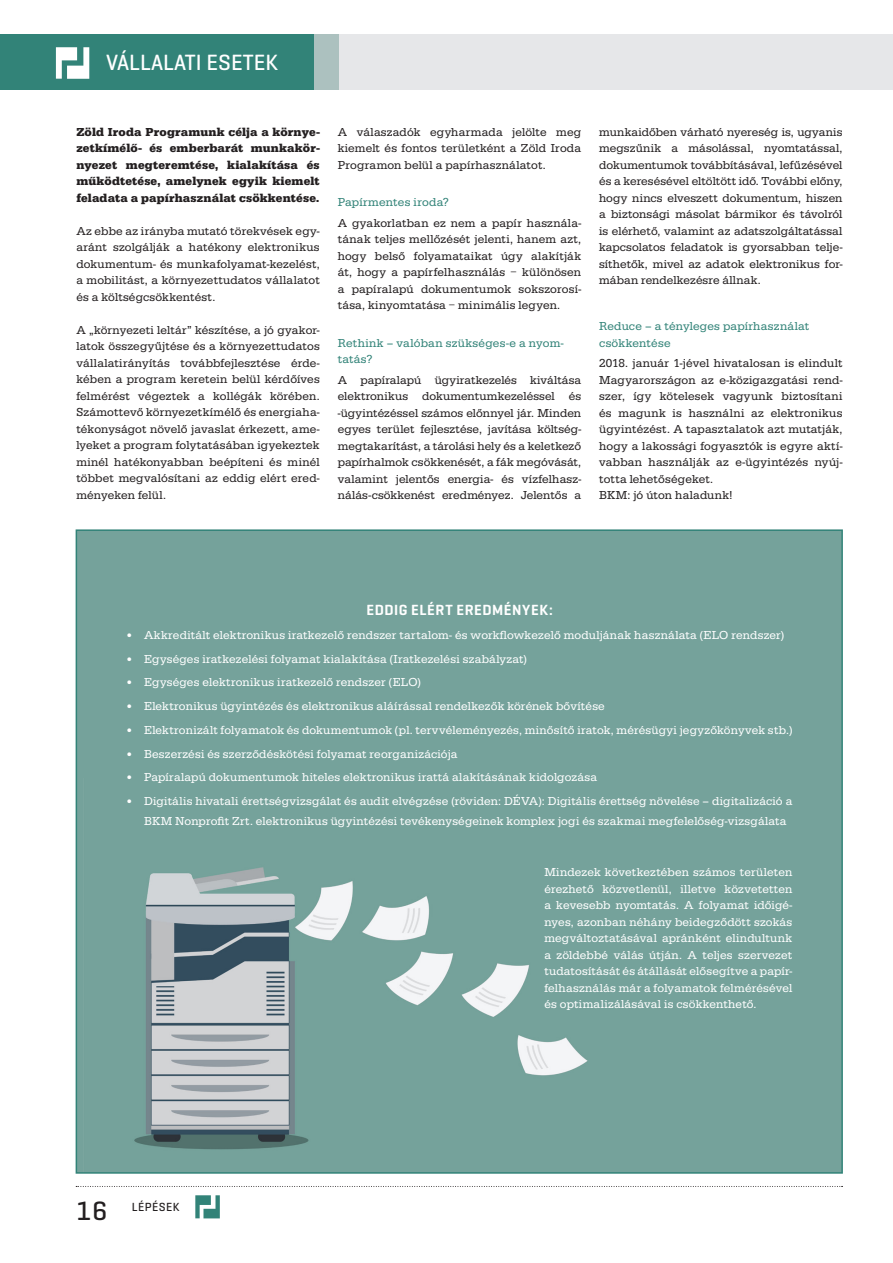
<style>
.page{position:relative;width:893px;height:1263px;background:#fff}
.page>*{position:absolute;margin:0;border:0;box-sizing:border-box;transform-origin:0 0}
.t1{font:500 27px "Geogrotesque";color:#231f20}
.t2{font:500 22.5px "Geogrotesque";color:#fff}
.szines_belso_cim_OK{font:600 15px "Geogrotesque";letter-spacing:.04em;color:#fff}
.kenyer{font:12px/16.5px "Serifa";letter-spacing:.015em;color:#231f20;text-align:justify}
.kenyer-2{font:12px/16.5px "Serifa";letter-spacing:.015em;color:#fff}
.kenyer-3{font:700 12px/16.5px "Serifa";letter-spacing:.015em;color:#231f20;text-align:justify}
.szines_alcím_02{font:12px/16.5px "Serifa";letter-spacing:.025em;color:#328378}
.t3{font:500 12px "Geogrotesque";letter-spacing:.04em;color:#231f20}
.s1{font-family:"Geogrotesque";font-weight:300}
</style>
<div class="page">
<div style="left:0;top:34px;width:893px;height:55px;background:#e6e7e9"></div>
<div style="left:0;top:34px;width:339px;height:55px;background:#acc1bf"></div>
<div style="left:0;top:34px;width:313px;height:55px;background:#328378"></div>
<svg style="left:56px;top:47px;width:33px;height:32px"></svg>
<svg style="left:76px;top:1186px;width:767px;height:1px"></svg>
<svg style="left:195px;top:1195px;width:25px;height:23px"></svg>
<div style="left:76px;top:530px;width:766px;height:643px;background:#75a29b"></div>
<img style="left:134px;top:867px;width:454px;height:283px">
<h2 class="t2" style="left:106px;top:48px;width:173px">VÁLLALATI ESETEK</h2>
<p class="kenyer-3" style="left:76px;top:124px;width:245px">Zöld Iroda Programunk célja a környe&shy;zetkímélő- és emberbarát munkakör&shy;nyezet megteremtése, kialakítása és működtetése, amelynek egyik kiemelt feladata a papírhasználat csökkentése.</p>
<p class="kenyer" style="left:76px;top:223px;width:245px">Az ebbe az irányba mutató törekvések egy&shy;aránt szolgálják a hatékony elektronikus dokumentum- és munkafolyamat-kezelést, a mobilitást, a környezettudatos vállalatot és a költségcsökkentést.</p>
<p class="kenyer" style="left:76px;top:322px;width:245px">A „környezeti leltár” készítése, a jó gyakor&shy;latok összegyűjtése és a környezettudatos vállalatirányítás továbbfejlesztése érde&shy;kében a program keretein belül kérdőíves felmérést végeztek a kollégák körében.<br>Számottevő környezetkímélő és energiaha&shy;tékonyságot növelő javaslat érkezett, ame&shy;lyeket a program folytatásában igyekeztek minél hatékonyabban beépíteni és minél többet megvalósítani az eddig elért ered&shy;ményeken felül.</p>
<p class="kenyer" style="left:338px;top:123px;width:245px">A válaszadók egyharmada jelölte meg kiemelt és fontos területként a Zöld Iroda Programon belül a papírhasználatot.</p>
<p class="szines_alcím_02" style="left:338px;top:194px;width:113px">Papírmentes iroda?</p>
<p class="kenyer" style="left:338px;top:214px;width:245px">A gyakorlatban ez nem a papír használa&shy;tának teljes mellőzését jelenti, hanem azt, hogy belső folyamataikat úgy alakítják át, hogy a papírfelhasználás − különösen a papíralapú dokumentumok sokszorosí&shy;tása, kinyomtatása − minimális legyen.</p>
<p class="szines_alcím_02" style="left:338px;top:334px;width:227px">Rethink – valóban szükséges-e a nyom&shy;tatás?</p>
<p class="kenyer" style="left:338px;top:372px;width:245px">A papíralapú ügyiratkezelés kiváltása elektronikus dokumentumkezeléssel és -ügyintézéssel számos előnnyel jár. Minden egyes terület fejlesztése, javítása költség&shy;megtakarítást, a tárolási hely és a keletkező papírhalmok csökkenését, a fák megóvását, valamint jelentős energia- és vízfelhasz&shy;nálás-csökkenést eredményez. Jelentős a</p>
<p class="kenyer" style="left:599px;top:123px;width:245px">munkaidőben várható nyereség is, ugyanis megszűnik a másolással, nyomtatással, dokumentumok továbbításával, lefűzésével és a keresésével eltöltött idő. További előny, hogy nincs elveszett dokumentum, hiszen a biztonsági másolat bármikor és távolról is elérhető, valamint az adatszolgáltatással kapcsolatos feladatok is gyorsabban telje&shy;síthetők, mivel az adatok elektronikus for&shy;mában rendelkezésre állnak.</p>
<p class="szines_alcím_02" style="left:599px;top:318px;width:212px">Reduce – a tényleges papírhasználat csökkentése</p>
<p class="kenyer" style="left:599px;top:355px;width:245px">2018. január 1-jével hivatalosan is elindult Magyarországon az e-közigazgatási rend&shy;szer, így kötelesek vagyunk biztosítani és magunk is használni az elektronikus ügyintézést. A tapasztalatok azt mutatják, hogy a lakossági fogyasztók is egyre aktí&shy;vabban használják az e-ügyintézés nyúj&shy;totta lehetőségeket.</p>
<p class="kenyer" style="left:599px;top:487px;width:135px">BKM: jó úton haladunk!</p>
<p class="szines_belso_cim_OK" style="left:367px;top:601px;width:188px">EDDIG ELÉRT EREDMÉNYEK:</p>
<p class="kenyer-2" style="left:127px;top:627px;width:659px"><span class="s1">∫</span> Akkreditált elektronikus iratkezelő rendszer tartalom- és workflowkezelő moduljának használata (ELO rendszer)</p>
<p class="kenyer-2" style="left:127px;top:650px;width:401px"><span class="s1">∫</span> Egységes iratkezelési folyamat kialakítása (Iratkezelési szabályzat)</p>
<p class="kenyer-2" style="left:127px;top:674px;width:295px"><span class="s1">∫</span> Egységes elektronikus iratkezelő rendszer (ELO)</p>
<p class="kenyer-2" style="left:127px;top:698px;width:479px"><span class="s1">∫</span> Elektronikus ügyintézés és elektronikus aláírással rendelkezők körének bővítése</p>
<p class="kenyer-2" style="left:127px;top:722px;width:667px"><span class="s1">∫</span> Elektronizált folyamatok és dokumentumok (pl. tervvéleményezés, minősítő iratok, mérésügyi jegyzőkönyvek stb.)</p>
<p class="kenyer-2" style="left:127px;top:745px;width:332px"><span class="s1">∫</span> Beszerzési és szerződéskötési folyamat reorganizációja</p>
<p class="kenyer-2" style="left:127px;top:769px;width:471px"><span class="s1">∫</span> Papíralapú dokumentumok hiteles elektronikus irattá alakításának kidolgozása</p>
<p class="kenyer-2" style="left:144px;top:791px;width:650px;line-height:19.5px;text-indent:-17px"><span class="s1">∫</span> Digitális hivatali érettségvizsgálat és audit elvégzése (röviden: DÉVA): Digitális érettség növelése – digitalizáció a<br>BKM Nonprofit Zrt. elektronikus ügyintézési tevékenységeinek komplex jogi és szakmai megfelelőség-vizsgálata</p>
<h1 class="t1" style="left:77px;top:1193px;width:32px">16</h1>
<p class="t3" style="left:132px;top:1199px;width:49px">LÉPÉSEK</p>
<p class="kenyer-2" style="left:544px;top:864px;width:249px;text-align:justify">Mindezek következtében számos területen érezhető közvetlenül, illetve közvetetten a kevesebb nyomtatás. A folyamat időigé&shy;nyes, azonban néhány beidegződött szokás megváltoztatásával apránként elindultunk a zöldebbé válás útján. A teljes szervezet tudatosítását és átállását elősegítve a papír&shy;felhasználás már a folyamatok felmérésével és optimalizálásával is csökkenthető.</p>
</div>
